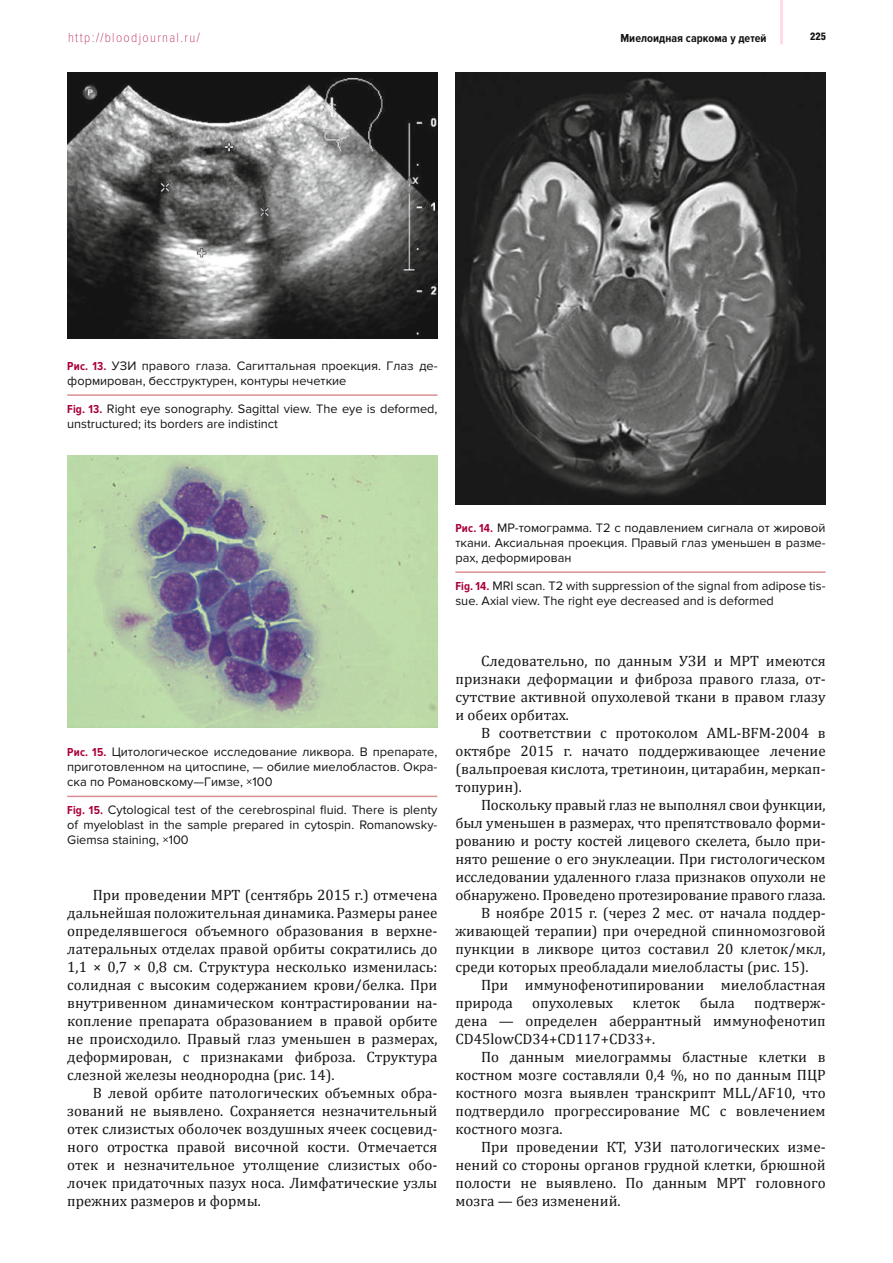
<style>
.page{position:relative;width:893px;height:1263px;background:#fff}
.page>*{position:absolute;margin:0;border:0;box-sizing:border-box;transform-origin:0 0}
.t1{font:15px/18px "Cambria";color:#131413;text-align:justify}
.t2{font:100 13.5px "Proxima Nova Cond";letter-spacing:.1em;color:#aa0038}
.t3{font:12.75px/15px "Proxima Nova";color:#131413}
.t4{font:700 12px "Proxima Nova Cond";letter-spacing:.005em;color:#131413}
.t5{font:900 10.5px "Helios Cond";color:#131413}
.s1{font-family:"Proxima Nova Cond";font-weight:700;font-size:12px;color:#aa0038}
</style>
<div class="page">
<hr style="left:780px;top:0;width:3px;height:44px;background:#ffdbe6">
<img style="left:67px;top:72px;width:370px;height:266px">
<hr style="left:67px;top:394px;width:370px;height:2px;background:#db8e94">
<hr style="left:455px;top:571px;width:371px;height:2px;background:#db8e94">
<hr style="left:67px;top:796px;width:370px;height:1px;background:#db8e94">
<img style="left:455px;top:72px;width:371px;height:433px">
<img style="left:67px;top:456px;width:370px;height:272px">
<p class="t2" style="left:68px;top:33px;width:133px">http://bloodjournal.ru/</p>
<p class="t4" style="left:620px;top:34px;width:148px">Миелоидная саркома у детей</p>
<p class="t5" style="left:810px;top:32px;width:17px">225</p>
<p class="t3" style="left:67px;top:359px;width:372px"><span class="s1">Рис. 13.</span> УЗИ правого глаза. Сагиттальная проекция. Глаз де&shy;формирован, бесструктурен, контуры нечеткие</p>
<p class="t3" style="left:67px;top:402px;width:372px"><span class="s1">Fig. 13.</span> Right eye sonography. Sagittal view. The eye is deformed, unstructured; its borders are indistinct</p>
<p class="t3" style="left:455px;top:521px;width:372px;text-align:justify"><span class="s1">Рис. 14.</span> МР-томограмма. Т2 с подавлением сигнала от жировой ткани. Аксиальная проекция. Правый глаз уменьшен в разме&shy;рах, деформирован</p>
<p class="t3" style="left:455px;top:579px;width:372px"><span class="s1">Fig. 14.</span> MRI scan. T2 with suppression of the signal from adipose tis&shy;sue. Axial view. The right eye decreased and is deformed</p>
<p class="t3" style="left:67px;top:746px;width:372px;text-align:justify"><span class="s1">Рис. 15.</span> Цитологическое исследование ликвора. В препарате, приготовленном на цитоспине, — обилие миелобластов. Окра&shy;ска по Романовскому—Гимзе, ×100</p>
<p class="t3" style="left:67px;top:803px;width:372px;text-align:justify"><span class="s1">Fig. 15.</span> Cytological test of the cerebrospinal fluid. There is plenty of myeloblast in the sample prepared in cytospin. Romanowsky-Giemsa staining, ×100</p>
<p class="t1" style="left:67px;top:886px;width:372px;text-indent:26px">При проведении МРТ (сентябрь 2015 г.) отмечена дальнейшая положительная динамика. Размеры ранее определявшегося объемного образования в верхне&shy;латеральных отделах правой орбиты сократились до 1,1 × 0,7 × 0,8 см. Структура несколько изменилась: солидная с высоким содержанием крови/белка. При внутривенном динамическом контрастировании на&shy;копление препарата образованием в правой орбите не происходило. Правый глаз уменьшен в размерах, деформирован, с признаками фиброза. Структура слезной железы неоднородна (рис. 14).</p>
<p class="t1" style="left:67px;top:1084px;width:372px;text-indent:26px">В левой орбите патологических объемных обра&shy;зований не выявлено. Сохраняется незначительный отек слизистых оболочек воздушных ячеек сосцевид&shy;ного отростка правой височной кости. Отмечается отек и незначительное утолщение слизистых обо&shy;лочек придаточных пазух носа. Лимфатические узлы прежних размеров и формы.</p>
<p class="t1" style="left:455px;top:652px;width:372px;text-indent:26px">Следовательно, по данным УЗИ и МРТ имеются признаки деформации и фиброза правого глаза, от&shy;сутствие активной опухолевой ткани в правом глазу и обеих орбитах.</p>
<p class="t1" style="left:455px;top:724px;width:372px;text-indent:26px">В соответствии с протоколом AML-BFM-2004 в октябре 2015 г. начато поддерживающее лечение (вальпроевая кислота, третиноин, цитарабин, меркап&shy;топурин).</p>
<p class="t1" style="left:481px;top:796px;width:346px">Поскольку правый глаз не выполнял свои функции,</p>
<p class="t1" style="left:455px;top:814px;width:372px">был уменьшен в размерах, что препятствовало форми-</p>
<p class="t1" style="left:455px;top:832px;width:372px">рованию и росту костей лицевого скелета, было при-</p>
<p class="t1" style="left:455px;top:850px;width:372px">нято решение о его энуклеации. При гистологическом</p>
<p class="t1" style="left:455px;top:868px;width:372px">исследовании удаленного глаза признаков опухоли не</p>
<p class="t1" style="left:455px;top:886px;width:372px">обнаружено. Проведено протезирование правого глаза.</p>
<p class="t1" style="left:481px;top:904px;width:346px">В ноябре 2015 г. (через 2 мес. от начала поддер-</p>
<p class="t1" style="left:455px;top:922px;width:372px">живающей терапии) при очередной спинномозговой</p>
<p class="t1" style="left:455px;top:940px;width:372px">пункции в ликворе цитоз составил 20 клеток/мкл,</p>
<p class="t1" style="left:455px;top:958px;width:355px">среди которых преобладали миелобласты (рис. 15).</p>
<p class="t1" style="left:481px;top:976px;width:346px">При иммунофенотипировании миелобластная</p>
<p class="t1" style="left:455px;top:994px;width:59px">природа</p>
<p class="t1" style="left:532px;top:994px;width:82px">опухолевых</p>
<p class="t1" style="left:633px;top:994px;width:49px">клеток</p>
<p class="t1" style="left:700px;top:994px;width:37px">была</p>
<p class="t1" style="left:455px;top:994px;width:372px;text-indent:299px">подтверж&shy;дена — определен аберрантный иммунофенотип CD45lowCD34+CD117+CD33+.</p>
<p class="t1" style="left:455px;top:1048px;width:372px;text-indent:26px">По данным миелограммы бластные клетки в костном мозге составляли 0,4 %, но по данным ПЦР костного мозга выявлен транскрипт MLL/AF10, что подтвердило прогрессирование МС с вовлечением костного мозга.</p>
<p class="t1" style="left:455px;top:1138px;width:372px;text-indent:26px">При проведении КТ, УЗИ патологических изме&shy;нений со стороны органов грудной клетки, брюшной полости не выявлено. По данным МРТ головного мозга — без изменений.</p>
</div>
